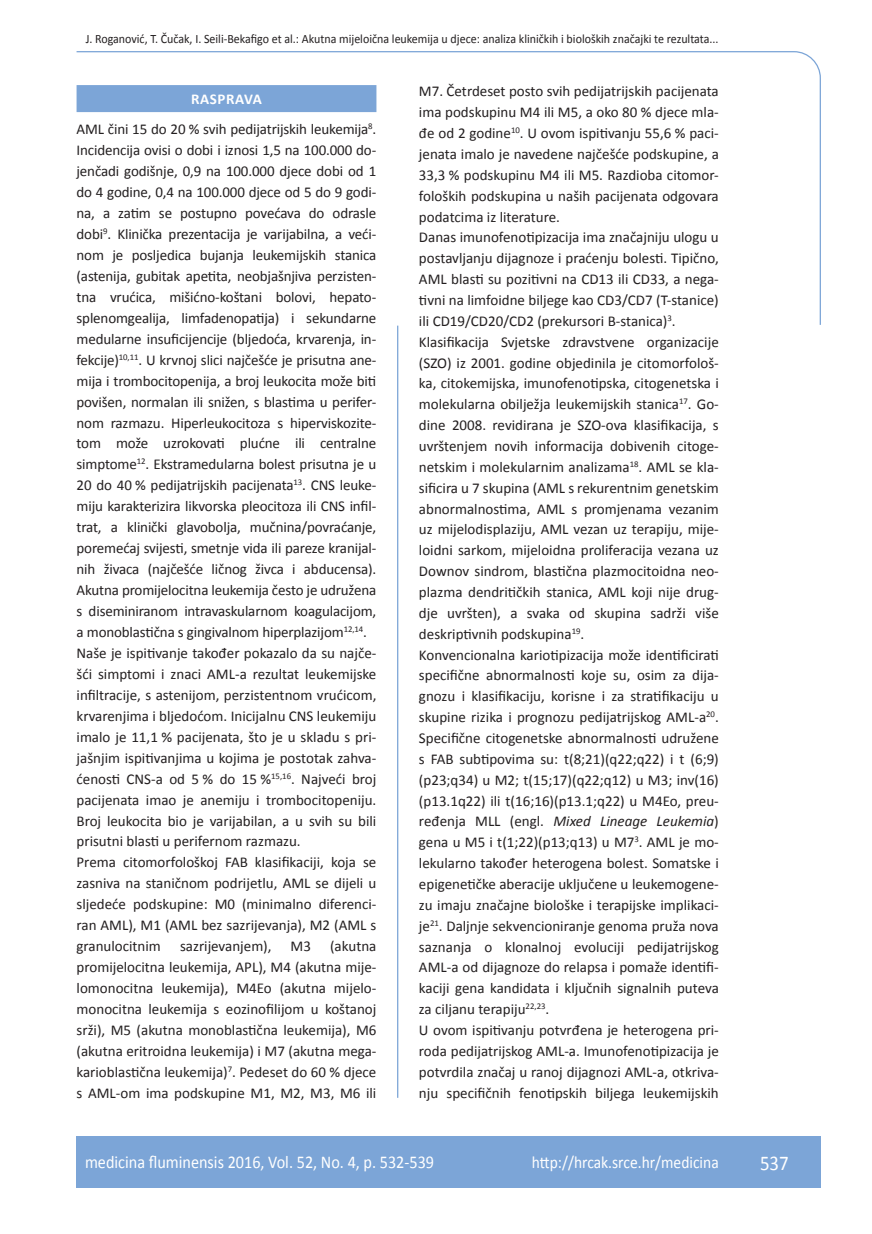
<style>
.page{position:relative;width:872px;height:1234px;background:#fff}
.page>*{position:absolute;margin:0;border:0;box-sizing:border-box;transform-origin:0 0}
.t1{font:21px "Calibri";color:#fff;scale:.9 1}
.t2{font:18px "Calibri";color:#fff;scale:.9 1}
.t3{font:17.25px "Calibri";color:#fff;scale:.9 1}
.t4{font:15px/20.9px "Calibri";color:#231f20}
.t5{font:12.75px "Calibri";color:#231f20;scale:.94 1}
.s1{font-weight:700;color:#fff}
.s2{font-style:italic}
</style>
<div class="page">
<svg style="left:76px;top:51px;width:745px;height:275px"></svg>
<hr style="left:397px;top:325px;width:1px;height:772px;background:#7ca5d7">
<div style="left:77px;top:1135px;width:744px;height:51px;background:#7ca5d7"></div>
<div style="left:77px;top:85px;width:299px;height:27px;background:#7ca5d7"></div>
<p class="t5" style="left:86px;top:30px;width:674px">J. Roganović, T. Čučak, I. Seili-Bekafigo et al.: Akutna mijeloična leukemija u djece: analiza kliničkih i bioloških značajki te rezultata...</p>
<p class="t4" style="left:77px;top:83px;width:301px;line-height:30.5px;text-align:center"><span class="s1">RASPRAVA<br></span>AML čini 15 do 20 % svih pedijatrijskih leukemija<sup>8</sup>.</p>
<p class="t4" style="left:77px;top:139px;width:301px">Incidencija ovisi o dobi i iznosi 1,5 na 100.000 do&shy;jenčadi godišnje, 0,9 na 100.000 djece dobi od 1 do 4 godine, 0,4 na 100.000 djece od 5 do 9 godi&shy;na, a zatim se postupno povećava do odrasle dobi<sup>9</sup>. Klinička prezentacija je varijabilna, a veći&shy;nom je posljedica bujanja leukemijskih stanica (astenija, gubitak apetita, neobjašnjiva perzisten&shy;tna vrućica, mišićno-koštani bolovi, hepato&shy;splenomgealija, limfadenopatija) i sekundarne medularne insuficijencije (bljedoća, krvarenja, in&shy;fekcije)<sup>10,11</sup>. U krvnoj slici najčešće je prisutna ane&shy;mija i trombocitopenija, a broj leukocita može biti povišen, normalan ili snižen, s blastima u perifer&shy;nom razmazu. Hiperleukocitoza s hiperviskozite&shy;tom može uzrokovati plućne ili centralne simptome<sup>12</sup>. Ekstramedularna bolest prisutna je u 20 do 40 % pedijatrijskih pacijenata<sup>13</sup>. CNS leuke&shy;miju karakterizira likvorska pleocitoza ili CNS infil&shy;trat, a klinički glavobolja, mučnina/povraćanje, poremećaj svijesti, smetnje vida ili pareze kranijal&shy;nih živaca (najčešće ličnog živca i abducensa).<br>Akutna promijelocitna leukemija često je udružena s diseminiranom intravaskularnom koagulacijom, a monoblastična s gingivalnom hiperplazijom<sup>12,14</sup>.<br>Naše je ispitivanje također pokazalo da su najče&shy;šći simptomi i znaci AML-a rezultat leukemijske infiltracije, s astenijom, perzistentnom vrućicom, krvarenjima i bljedoćom. Inicijalnu CNS leukemiju imalo je 11,1 % pacijenata, što je u skladu s pri&shy;jašnjim ispitivanjima u kojima je postotak zahva&shy;ćenosti CNS-a od 5 % do 15 %<sup>15,16</sup>. Najveći broj pacijenata imao je anemiju i trombocitopeniju.<br>Broj leukocita bio je varijabilan, a u svih su bili prisutni blasti u perifernom razmazu.<br>Prema citomorfološkoj FAB klasifikaciji, koja se zasniva na staničnom podrijetlu, AML se dijeli u sljedeće podskupine: M0 (minimalno diferenci&shy;ran AML), M1 (AML bez sazrijevanja), M2 (AML s granulocitnim</p>
<p class="t4" style="left:77px;top:934px;width:301px;text-align:justify;text-indent:253px">(akutna promijelocitna leukemija, APL), M4 (akutna mije&shy;lomonocitna leukemija), M4Eo (akutna mijelo&shy;monocitna leukemija s eozinofilijom u koštanoj srži), M5 (akutna monoblastična leukemija), M6 (akutna eritroidna leukemija) i M7 (akutna mega&shy;karioblastična leukemija)<sup>7</sup>. Pedeset do 60 % djece s AML-om ima podskupine M1, M2, M3, M6 ili</p>
<p class="t4" style="left:180px;top:934px;width:93px">sazrijevanjem),</p>
<p class="t4" style="left:291px;top:934px;width:22px">M3</p>
<p class="t4" style="left:419px;top:80px;width:301px">M7. Četrdeset posto svih pedijatrijskih pacijenata ima podskupinu M4 ili M5, a oko 80 % djece mla&shy;đe od 2 godine<sup>10</sup>. U ovom ispitivanju 55,6 % paci&shy;jenata imalo je navedene najčešće podskupine, a 33,3 % podskupinu M4 ili M5. Razdioba citomor&shy;foloških podskupina u naših pacijenata odgovara podatcima iz literature.<br>Danas imunofenotipizacija ima značajniju ulogu u postavljanju dijagnoze i praćenju bolesti. Tipično, AML blasti su pozitivni na CD13 ili CD33, a nega&shy;tivni na limfoidne biljege kao CD3/CD7 (T-stanice) ili CD19/CD20/CD2 (prekursori B-stanica)<sup>3</sup>.<br>Klasifikacija Svjetske zdravstvene organizacije (SZO) iz 2001. godine objedinila je citomorfološ&shy;ka, citokemijska, imunofenotipska, citogenetska i molekularna obilježja leukemijskih stanica<sup>17</sup>. Go&shy;dine 2008. revidirana je SZO-ova klasifikacija, s uvrštenjem novih informacija dobivenih citoge&shy;netskim i molekularnim analizama<sup>18</sup>. AML se kla&shy;sificira u 7 skupina (AML s rekurentnim genetskim abnormalnostima, AML s promjenama vezanim uz mijelodisplaziju, AML vezan uz terapiju, mije&shy;loidni sarkom, mijeloidna proliferacija vezana uz Downov sindrom, blastična plazmocitoidna neo&shy;plazma dendritičkih stanica, AML koji nije drug&shy;dje uvršten), a svaka od skupina sadrži više deskriptivnih podskupina<sup>19</sup>.<br>Konvencionalna kariotipizacija može identificirati specifične abnormalnosti koje su, osim za dija&shy;gnozu i klasifikaciju, korisne i za stratifikaciju u skupine rizika i prognozu pedijatrijskog AML-a<sup>20</sup>.<br>Specifične citogenetske abnormalnosti udružene s FAB subtipovima su: t(8;21)(q22;q22) i t (6;9) (p23;q34) u M2; t(15;17)(q22;q12) u M3; inv(16) (p13.1q22) ili t(16;16)(p13.1;q22) u M4Eo, preu&shy;ređenja MLL (engl. <span class="s2">Mixed Lineage Leukemia</span>) gena u M5 i t(1;22)(p13;q13) u M7<sup>3</sup>. AML je mo&shy;lekularno također heterogena bolest. Somatske i epigenetičke aberacije uključene u leukemogene&shy;zu imaju značajne biološke i terapijske implikaci&shy;je<sup>21</sup>. Daljnje sekvencioniranje genoma pruža nova saznanja o klonalnoj evoluciji pedijatrijskog AML-a od dijagnoze do relapsa i pomaže identifi&shy;kaciji gena kandidata i ključnih signalnih puteva za ciljanu terapiju<sup>22,23</sup>.<br>U ovom ispitivanju potvrđena je heterogena pri&shy;roda pedijatrijskog AML-a. Imunofenotipizacija je potvrdila značaj u ranoj dijagnozi AML-a, otkriva&shy;nju specifičnih fenotipskih biljega leukemijskih</p>
<p class="t2" style="left:85px;top:1150px;width:389px">medicina fluminensis 2016, Vol. 52, No. 4, p. 532-539</p>
<p class="t3" style="left:532px;top:1151px;width:209px">http://hrcak.srce.hr/medicina</p>
<h1 class="t1" style="left:760px;top:1149px;width:33px">537</h1>
</div>
